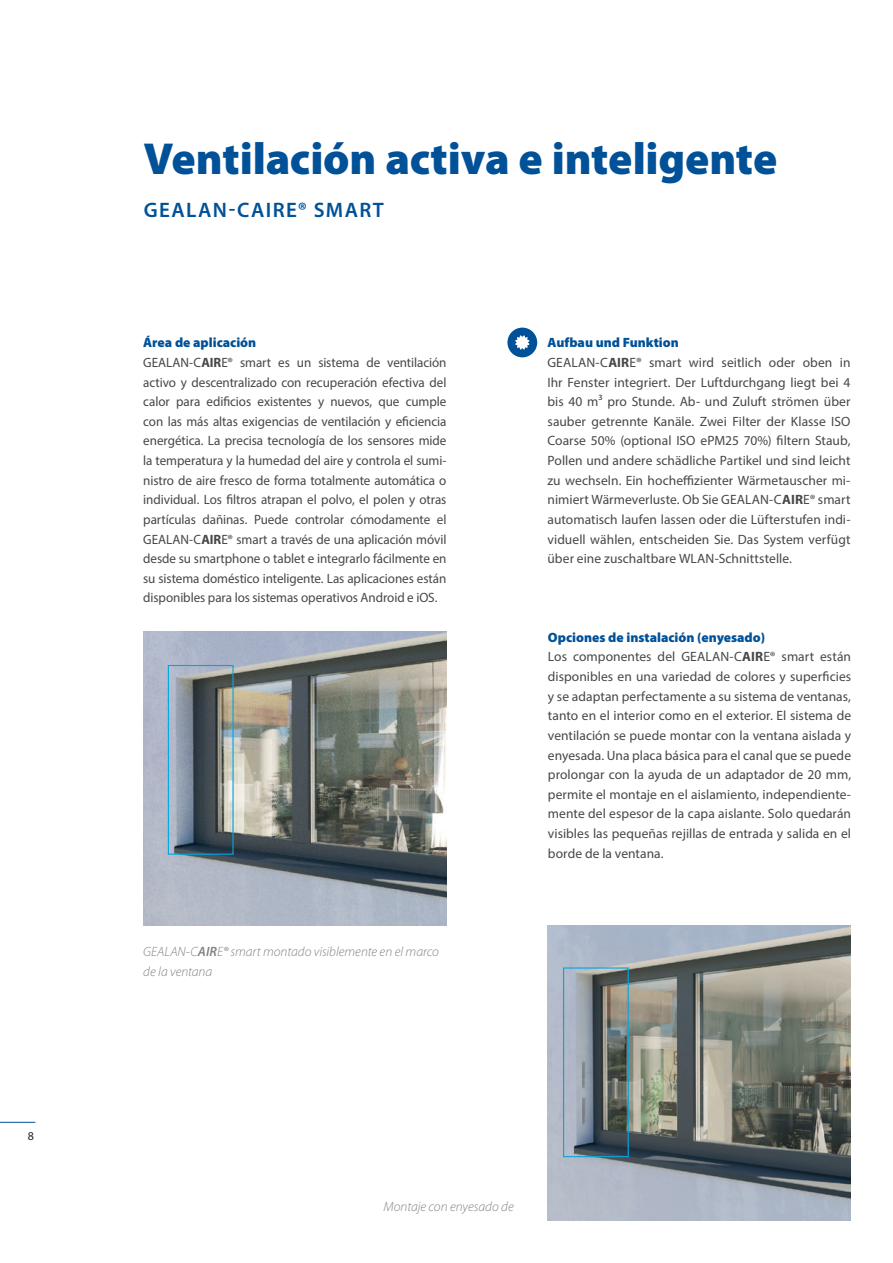
<style>
.page{position:relative;width:893px;height:1263px;background:#fff}
.page>*{position:absolute;margin:0;border:0;box-sizing:border-box;transform-origin:0 0}
.t1{font:900 45px "Myriad Pro";letter-spacing:-.005em;color:#015198}
.t2{font:600 21px "Myriad Pro";letter-spacing:.07em;color:#015198}
.t3{font:13.5px/19.6px "Myriad Pro";color:#464748}
.t4{font:italic 300 13.5px/19.6px "Myriad Pro";color:#808285}
.t5{font:12px "Myriad Pro";color:#231f20}
.s1{font-weight:900;color:#015198}
.s2{font-weight:700}
.s3{font-weight:600}
</style>
<div class="page">
<img style="left:144px;top:631px;width:302px;height:295px">
<img style="left:548px;top:926px;width:302px;height:294px">
<div style="left:507px;top:328px;width:30px;height:29px;background:#015198;border-radius:50%"></div>
<svg style="left:515px;top:335px;width:14px;height:15px"></svg>
<div style="left:168px;top:665px;width:66px;height:190px;border:1px solid #03a6e1"></div>
<div style="left:563px;top:967px;width:66px;height:190px;border:1px solid #03a6e1"></div>
<hr style="left:0;top:1122px;width:35px;height:1px;background:#015198">
<p class="t5" style="left:28px;top:1128px;width:8px">8</p>
<h1 class="t1" style="left:144px;top:129px;width:635px">Ventilación activa e inteligente</h1>
<h2 class="t2" style="left:144px;top:196px;width:242px">GEALAN-CAIRE® SMART</h2>
<p class="t3" style="left:143px;top:333px;width:305px"><span class="s1">Área de aplicación<br></span>GEALAN-C<span class="s2">AIR</span>E® smart es un sistema de ventilación activo y descentralizado con recuperación efectiva del calor para edificios existentes y nuevos, que cumple con las más altas exigencias de ventilación y eficiencia energética. La precisa tecnología de los sensores mide la temperatura y la humedad del aire y controla el sumi&shy;nistro de aire fresco de forma totalmente automática o individual. Los filtros atrapan el polvo, el polen y otras partículas dañinas. Puede controlar cómodamente el GEALAN-C<span class="s2">AIR</span>E® smart a través de una aplicación móvil desde su smartphone o tablet e integrarlo fácilmente en su sistema doméstico inteligente. Las aplicaciones están disponibles para los sistemas operativos Android e iOS.</p>
<p class="t4" style="left:143px;top:941px;width:297px">GEALAN-C<span class="s3">AIR</span>E® smart montado visiblemente en el marco de la ventana</p>
<p class="t3" style="left:547px;top:333px;width:305px"><span class="s1">Aufbau und Funktion<br></span>GEALAN-C<span class="s2">AIR</span>E® smart wird seitlich oder oben in Ihr Fenster integriert. Der Luftdurchgang liegt bei 4 bis 40 m³ pro Stunde. Ab- und Zuluft strömen über sauber getrennte Kanäle. Zwei Filter der Klasse ISO Coarse 50% (optional ISO ePM25 70%) filtern Staub, Pollen und andere schädliche Partikel und sind leicht zu wechseln. Ein hocheffizienter Wärmetauscher mi&shy;nimiert Wärmeverluste. Ob Sie GEALAN-C<span class="s2">AIR</span>E® smart automatisch laufen lassen oder die Lüfterstufen indi&shy;viduell wählen, entscheiden Sie. Das System verfügt über eine zuschaltbare WLAN-Schnittstelle.</p>
<p class="t3" style="left:548px;top:627px;width:305px"><span class="s1">Opciones de instalación (enyesado)<br></span>Los componentes del GEALAN-C<span class="s2">AIR</span>E® smart están disponibles en una variedad de colores y superficies y se adaptan perfectamente a su sistema de ventanas, tanto en el interior como en el exterior. El sistema de ventilación se puede montar con la ventana aislada y enyesada. Una placa básica para el canal que se puede prolongar con la ayuda de un adaptador de 20 mm, permite el montaje en el aislamiento, independiente&shy;mente del espesor de la capa aislante. Solo quedarán visibles las pequeñas rejillas de entrada y salida en el borde de la ventana.</p>
<p class="t4" style="left:384px;top:1197px;width:132px">Montaje con enyesado de</p>
</div>
